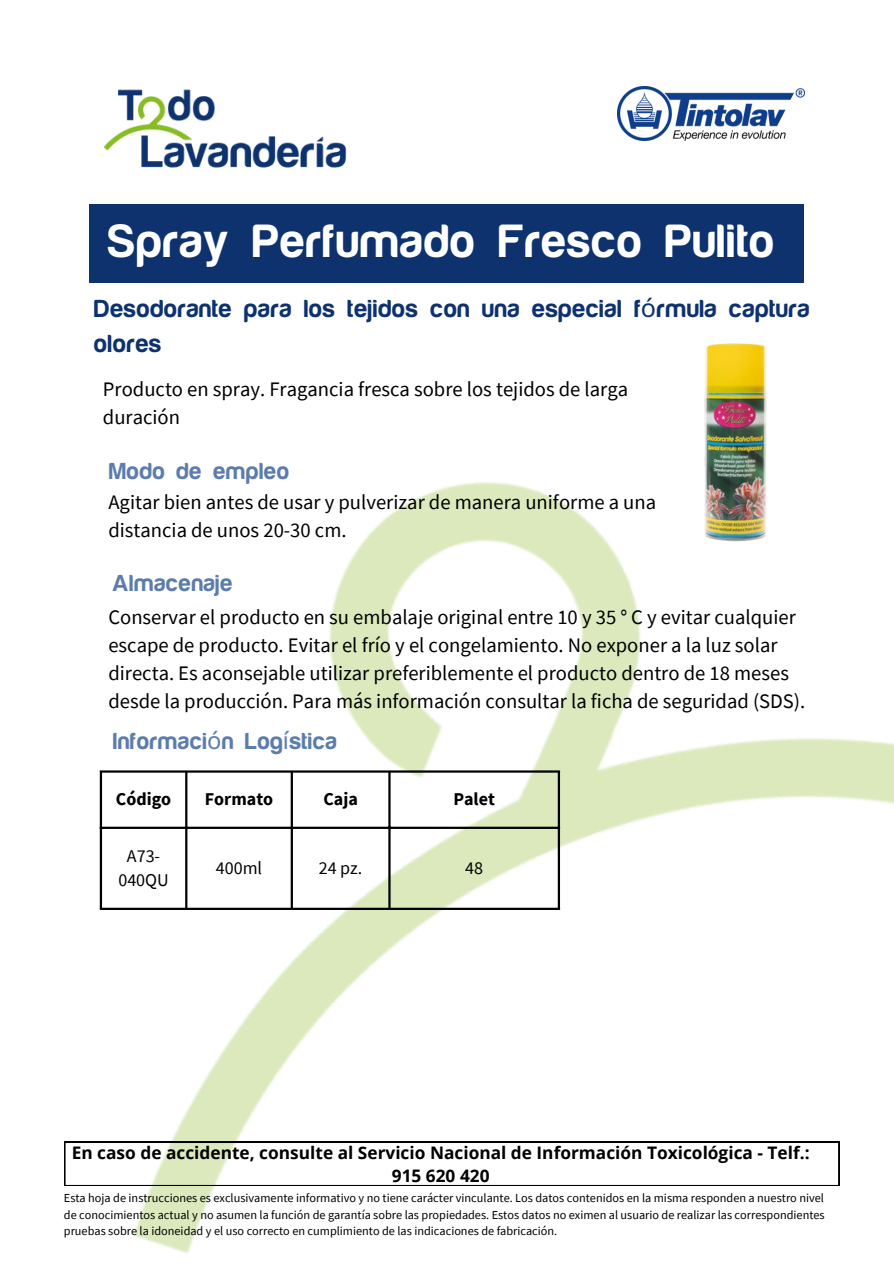
<style>
.page{position:relative;width:894px;height:1264px;background:#fff}
.page>*{position:absolute;margin:0;border:0;box-sizing:border-box;transform-origin:0 0}
.t1{font:700 47.7px "Harabara Mais Bold Harabara Mais";color:#fff}
.t2{font:700 25.2px/34.8px "Harabara Mais Bold Harabara Mais";color:#0e326e}
.t3{font:700 23.7px "Harabara Mais Bold Harabara Mais";color:#5c7dac}
.t4{font:20.55px/28.2px "Source Sans Pro";color:#000}
.t5{font:700 18px "Source Sans Pro";color:#000}
.t6{font:18px/24.8px "Source Sans Pro";color:#000;text-align:center}
.t7{font:700 17.25px/23.4px "Open Sans";color:#000;text-align:center}
.t8{font:12.3px/16.8px "Source Sans Pro";color:#000;text-align:justify}
.s1{font-family:"Noto Sans";font-weight:400}
</style>
<div class="page">
<img style="left:64px;top:482px;width:829px;height:772px">
<img style="left:103px;top:89px;width:244px;height:79px">
<div style="left:89px;top:204px;width:715px;height:79px;background:#0e326e"></div>
<svg style="left:64px;top:1141px;width:774px;height:44px"></svg>
<img style="left:617px;top:86px;width:187px;height:55px">
<hr style="left:100px;top:772px;width:2px;height:135px;background:#000">
<hr style="left:185px;top:772px;width:2px;height:135px;background:#000">
<hr style="left:290px;top:772px;width:3px;height:135px;background:#000">
<hr style="left:388px;top:772px;width:2px;height:135px;background:#000">
<hr style="left:557px;top:772px;width:3px;height:135px;background:#000">
<hr style="left:100px;top:770px;width:460px;height:2px;background:#000">
<hr style="left:100px;top:826px;width:460px;height:3px;background:#000">
<hr style="left:100px;top:907px;width:460px;height:3px;background:#000">
<img style="left:689px;top:343px;width:93px;height:215px">
<h2 class="t1" style="left:106px;top:216px;width:670px">Spray Perfumado Fresco Pulito</h2>
<p class="t2" style="left:94px;top:292px;width:717px">Desodorante para los tejidos con una especial f<span class="s1">ó</span>rmula captura olores</p>
<p class="t4" style="left:103px;top:374px;width:526px">Producto en spray. Fragancia fresca sobre los tejidos de larga duración</p>
<p class="t3" style="left:108px;top:459px;width:182px">Modo de empleo</p>
<p class="t4" style="left:108px;top:487px;width:549px">Agitar bien antes de usar y pulverizar de manera uniforme a una distancia de unos 20-30 cm.</p>
<p class="t3" style="left:112px;top:571px;width:122px">Almacenaje</p>
<p class="t4" style="left:108px;top:602px;width:698px">Conservar el producto en su embalaje original entre 10 y 35 ° C y evitar cualquier escape de producto. Evitar el frío y el congelamiento. No exponer a la luz solar directa. Es aconsejable utilizar preferiblemente el producto dentro de 18 meses desde la producción. Para más información consultar la ficha de seguridad (SDS).</p>
<h4 class="t3" style="left:113px;top:728px;width:226px">Informaci<span class="s1">ó</span>n Log<span class="s1">í</span>stica</h4>
<p class="t5" style="left:116px;top:787px;width:57px">Código</p>
<h1 class="t5" style="left:205px;top:787px;width:70px">Formato</h1>
<h2 class="t5" style="left:323px;top:787px;width:36px">Caja</h2>
<p class="t5" style="left:453px;top:787px;width:43px">Palet</p>
<h3 class="t6" style="left:118px;top:842px;width:52px">A73-<br>040QU</h3>
<h2 class="t6" style="left:216px;top:855px;width:48px">400ml</h2>
<h3 class="t6" style="left:319px;top:855px;width:45px">24 pz.</h3>
<h2 class="t6" style="left:465px;top:855px;width:19px">48</h2>
<p class="t7" style="left:72px;top:1140px;width:739px">En caso de accidente, consulte al Servicio Nacional de Información Toxicológica - Telf.:<br>915 620 420</p>
<p class="t8" style="left:64px;top:1188px;width:762px">Esta hoja de instrucciones es exclusivamente informativo y no tiene carácter vinculante. Los datos contenidos en la misma responden a nuestro nivel de conocimientos actual y no asumen la función de garantía sobre las propiedades. Estos datos no eximen al usuario de realizar las correspondientes pruebas sobre la idoneidad y el uso correcto en cumplimiento de las indicaciones de fabricación.</p>
</div>
